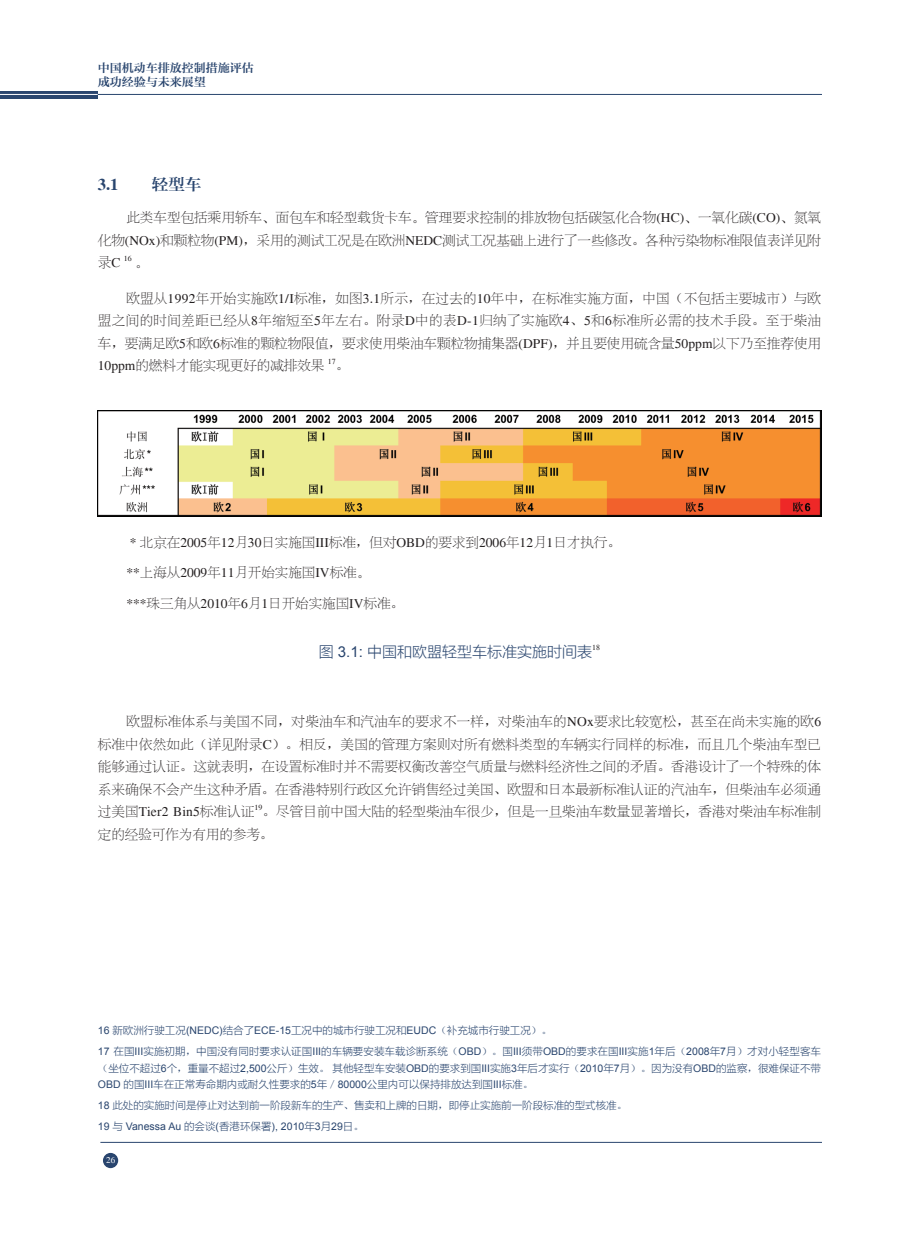
<style>
.page{position:relative;width:919px;height:1238px;background:#fff}
.page>*{position:absolute;margin:0;border:0;box-sizing:border-box;transform-origin:0 0}
.t1{font:700 16.5px "Times";color:#29456e}
.t2{font:16.5px "FZZYSK1 GBK1 0";color:#29456e}
.t3{font:15px "FZLTXHJW GB1 0";color:#29456e}
.t4{font:13.5px/22.5px "FZBSJW GB1 0";letter-spacing:.005em;color:#231f20;text-align:justify}
.t5{font:13.5px "Times";color:#231f20}
.t6{font:13.5px "Sim Sun";color:#231f20}
.t7{font:12px/14.4px "FZZYSK1 GBK1 0";color:#29456e}
.t8{font:10.5px/20.7px "FZLTXHJW GB1 0";color:#29456e}
.t9{font:10.5px "Arial";color:#29456e}
.t10{font:9px "Times";color:#fff}
.t11{font:7.8px "Times";color:#231f20}
.s1{font-family:"Sim Sun"}
.s2{font-family:"Times"}
.s3{font-family:"Arial"}
.s4{font-family:"FZBSJW GB1 0"}
.s5{font-family:"FZLTXHJW GB1 0"}
</style>
<div class="page">
<hr style="left:100px;top:1142px;width:721px;height:1px;background:#29456e">
<div style="left:0;top:91px;width:98px;height:7px;background:#29456e"></div>
<hr style="left:0;top:94px;width:98px;height:1px;background:#fff">
<hr style="left:98px;top:94px;width:723px;height:1px;background:#29456e">
<img style="left:97px;top:410px;width:724px;height:107px">
<div style="left:103px;top:1152px;width:15px;height:16px;background:#29456e;border-radius:50%"></div>
<p class="t7" style="left:98px;top:61px;width:157px">中国机动车排放控制措施评估成功经验与未来展望</p>
<p class="t1" style="left:98px;top:175px;width:22px">/+4</p>
<p class="t2" style="left:152px;top:175px;width:51px">轻型车</p>
<p class="t4" style="left:98px;top:207px;width:724px;text-indent:28px">此类车型包括乘用轿车<span class="s1">、</span>面包车和轻型载货卡车<span class="s1">。</span>管理要求控制的排放物包括碳氢化合物<span class="s2">6M$7</span><span class="s1">、</span>一氧化碳<span class="s2">6$I7</span><span class="s1">、</span>氮氧化物<span class="s2">6\I@7</span>和颗粒物<span class="s2">6SP7</span><span class="s1">，</span>采用的测试工况是在欧洲<span class="s2">\RX$</span>测试工况基础上进行了一些修改<span class="s1">。</span>各种污染物标准限值表详见附录<span class="s2">$</span></p>
<p class="t11" style="left:124px;top:254px;width:9px">D`</p>
<p class="t6" style="left:135px;top:256px;width:15px">。</p>
<p class="t4" style="left:98px;top:287px;width:724px;text-indent:28px">欧盟从<span class="s2">DCC!</span>年开始实施欧<span class="s2">DJ#</span>标准<span class="s1">，</span>如图<span class="s2">"?D</span>所示<span class="s1">，</span>在过去的<span class="s2">DE</span>年中<span class="s1">，</span>在标准实施方面<span class="s1">，</span>中国<span class="s1">（</span>不包括主要城市<span class="s1">）</span>与欧盟之间的时间差距已经从<span class="s2">B</span>年缩短至<span class="s2">D</span>年左右<span class="s1">。</span>附录<span class="s2">X</span>中的表<span class="s2">XBD</span>归纳了实施欧<span class="s2">C</span><span class="s1">、</span><span class="s2">D</span>和<span class="s2">`</span>标准所必需的技术手段<span class="s1">。</span>至于柴油车<span class="s1">，</span>要满足欧<span class="s2">D</span>和欧<span class="s2">`</span>标准的颗粒物限值<span class="s1">，</span>要求使用柴油车颗粒物捕集器<span class="s2">6XSH7</span><span class="s1">，</span>并且要使用硫含量<span class="s2">DE559</span>以下乃至推荐使用<span class="s2">DE559</span>的燃料才能实现更好的减排效果</p>
<p class="t11" style="left:328px;top:357px;width:9px">DA</p>
<p class="t6" style="left:336px;top:359px;width:15px">。</p>
<p class="t4" style="left:130px;top:531px;width:492px"><span class="s2">R</span> 北京在<span class="s2">!EED</span>年<span class="s2">D!</span>月<span class="s2">"E</span>日实施国<span class="s2">###</span>标准<span class="s1">，</span>但对<span class="s2">IEX</span>的要求到<span class="s2">!EE`</span>年<span class="s2">D!</span>月<span class="s2">D</span>日才执行<span class="s1">。</span></p>
<p class="t4" style="left:126px;top:562px;width:245px"><span class="s2">RR</span>上海从<span class="s2">!EEC</span>年<span class="s2">DD</span>月开始实施国<span class="s2">#O</span>标准<span class="s1">。</span></p>
<p class="t4" style="left:126px;top:592px;width:279px"><span class="s2">RRR</span>珠三角从<span class="s2">!EDE</span>年<span class="s2">`</span>月<span class="s2">D</span>日开始实施国<span class="s2">#O</span>标准<span class="s1">。</span></p>
<p class="t3" style="left:319px;top:643px;width:275px">图 <span class="s3">3.1:</span> 中国和欧盟轻型车标准实施时间表</p>
<p class="t11" style="left:592px;top:643px;width:9px">DB</p>
<p class="t4" style="left:98px;top:710px;width:724px;text-indent:28px">欧盟标准体系与美国不同<span class="s1">，</span>对柴油车和汽油车的要求不一样<span class="s1">，</span>对柴油车的<span class="s2">\I@</span>要求比较宽松<span class="s1">，</span>甚至在尚未实施的欧<span class="s2">`</span>标准中依然如此<span class="s1">（</span>详见附录<span class="s2">$</span><span class="s1">）。</span>相反<span class="s1">，</span>美国的管理方案则对所有燃料类型的车辆实行同样的标准<span class="s1">，</span>而且几个柴油车型已能够通过认证<span class="s1">。</span>这就表明<span class="s1">，</span>在设置标准时并不需要权衡改善空气质量与燃料经济性之间的矛盾<span class="s1">。</span>香港设计了一个特殊的体系来确保不会产生这种矛盾<span class="s1">。</span>在香港特别行政区允许销售经过美国<span class="s1">、</span>欧盟和日本最新标准认证的汽油车<span class="s1">，</span>但柴油车必须通</p>
<p class="t5" style="left:98px;top:804px;width:158px"><span class="s4">过美国</span>%1'0! E1/D<span class="s4">标准认证</span></p>
<p class="t11" style="left:254px;top:802px;width:9px">DC</p>
<p class="t4" style="left:98px;top:800px;width:724px;text-indent:165px"><span class="s1">。</span>尽管目前中国大陆的轻型柴油车很少<span class="s1">，</span>但是一旦柴油车数量显著增长<span class="s1">，</span>香港对柴油车标准制定的经验可作为有用的参考<span class="s1">。</span></p>
<p class="t8" style="left:98px;top:1020px;width:724px"><span class="s3">16</span> 新欧洲行驶工况<span class="s3">(NEDC)</span>结合了<span class="s3">ECE-15</span>工况中的城市行驶工况和<span class="s3">EUDC</span><span class="s1">（</span>补充城市行驶工况<span class="s1">）。<br></span><span class="s3">17</span> 在国<span class="s3">III</span>实施初期<span class="s1">，</span>中国没有同时要求认证国<span class="s3">III</span>的车辆要安装车载诊断系统<span class="s1">（</span><span class="s3">OBD</span><span class="s1">）。</span>国<span class="s3">III</span>须带<span class="s3">OBD</span>的要求在国<span class="s3">III</span>实施<span class="s3">1</span>年后<span class="s1">（</span><span class="s3">2008</span>年<span class="s3">7</span>月<span class="s1">）</span>才对小轻型客车</p>
<p class="t8" style="left:98px;top:1059px;width:724px;line-height:16.5px"><span class="s1">（</span>坐位不超过<span class="s3">6</span>个<span class="s1">，</span>重量不超过<span class="s3">2,500</span>公斤<span class="s1">）</span>生效<span class="s1">。</span>其他轻型车安装<span class="s3">OBD</span>的要求到国<span class="s3">III</span>实施<span class="s3">3</span>年后才实行<span class="s1">（</span><span class="s3">2010</span>年<span class="s3">7</span>月<span class="s1">）。</span>因为没有<span class="s3">OBD</span>的监察<span class="s1">，</span>很难保证不带<br><span class="s3">OBD</span> 的国<span class="s3">III</span>车在正常寿命期内或耐久性要求的<span class="s3">5</span>年<span class="s1">／</span><span class="s3">80000</span>公里内可以保持排放达到国<span class="s3">III</span>标准<span class="s1">。</span></p>
<p class="t8" style="left:98px;top:1094px;width:531px"><span class="s3">18</span> 此处的实施时间是停止对达到前一阶段新车的生产<span class="s1">、</span>售卖和上牌的日期<span class="s1">，</span>即停止实施前一阶段标准的型式核准<span class="s1">。</span></p>
<p class="t9" style="left:98px;top:1120px;width:267px">19 <span class="s5">与</span> Vanessa Au <span class="s5">的会谈</span>(<span class="s5">香港环保署</span>), 2010<span class="s5">年</span>3<span class="s5">月</span>29<span class="s5">日</span><span class="s1">。</span></p>
<p class="t10" style="left:106px;top:1154px;width:10px">!`</p>
<p class="t10" style="left:106px;top:1154px;width:10px">`C</p>
</div>
